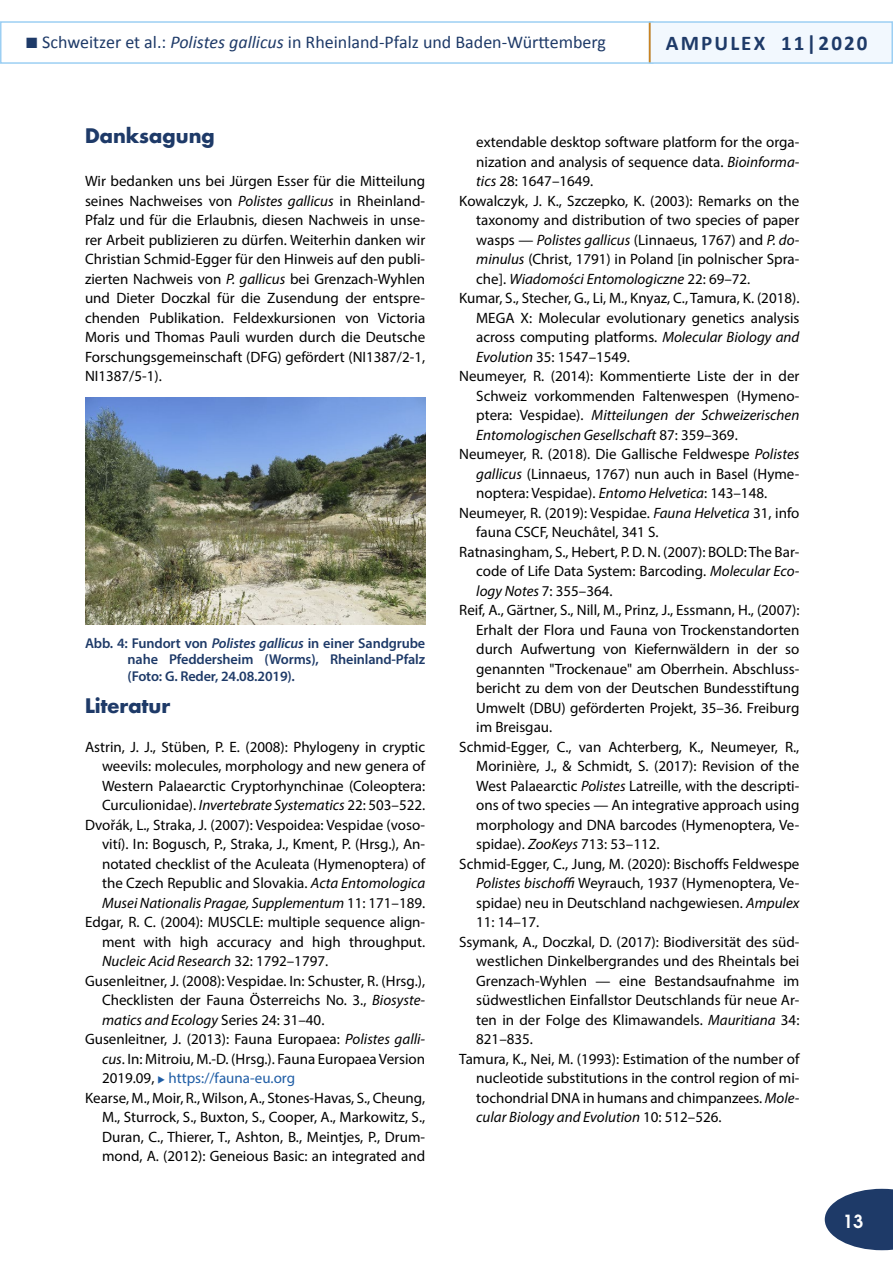
<style>
.page{position:relative;width:893px;height:1263px;background:#fff}
.page>*{position:absolute;margin:0;border:0;box-sizing:border-box;transform-origin:0 0}
.t1{font:700 21px "Calibri";letter-spacing:.1em;color:#1e3a68}
.t2{font:700 19.5px "Futura";color:#1e3a68}
.t3{font:18px "Calibri";color:#1e3a68}
.t4{font:600 18px "Avant Garde";color:#fff}
.t5{font:15px/19.5px "Myriad Pro";color:#000;text-align:justify}
.t6{font:italic 15px "Myriad Pro";color:#000}
.t7{font:15px "Myriad Pro";color:#1f5da5}
.t8{font:600 14.25px/16.5px "Myriad Pro";letter-spacing:-.01em;color:#1e3a68;text-align:justify}
.s1{font-style:italic}
.s2{font-style:normal}
.s3{color:#000}
</style>
<div class="page">
<div style="left:0;top:21px;width:653px;height:43px;border:2px solid #9ccff3"></div>
<div style="left:649px;top:21px;width:244px;height:43px;background:#f2f8fe;border:2px solid #9ccff3"></div>
<svg style="left:825px;top:1189px;width:68px;height:61px"></svg>
<hr style="left:649px;top:23px;width:2px;height:39px;background:#ca8322">
<img style="left:85px;top:398px;width:340px;height:226px">
<p class="t3" style="left:42px;top:30px;width:565px">Schweitzer et al.: <span class="s1">Polistes gallicus</span> in Rheinland-Pfalz und Baden-Württemberg</p>
<h1 class="t1" style="left:666px;top:29px;width:203px">AMPULEX 11|2020</h1>
<h2 class="t2" style="left:85px;top:123px;width:131px">Danksagung</h2>
<p class="t5" style="left:85px;top:171px;width:342px">Wir bedanken uns bei Jürgen Esser für die Mitteilung seines Nachweises von <span class="s1">Polistes gallicus</span> in Rheinland-Pfalz und für die Erlaubnis, diesen Nachweis in unse&shy;rer Arbeit publizieren zu dürfen. Weiterhin danken wir Christian Schmid-Egger für den Hinweis auf den publi&shy;zierten Nachweis von <span class="s1">P. gallicus</span> bei Grenzach-Wyhlen und Dieter Doczkal für die Zusendung der entspre&shy;chenden Publikation. Feldexkursionen von Victoria Moris und Thomas Pauli wurden durch die Deutsche Forschungsgemeinschaft (DFG) gefördert (NI1387/2-1, NI1387/5-1).</p>
<p class="t8" style="left:128px;top:634px;width:299px;text-indent:-43px">Abb. 4: Fundort von <span class="s1">Polistes gallicus</span> in einer Sandgrube nahe Pfeddersheim (Worms), Rheinland-Pfalz (Foto: G. Reder, 24.08.2019).</p>
<h2 class="t2" style="left:85px;top:692px;width:87px">Literatur</h2>
<p class="t5" style="left:85px;top:737px;width:342px">Astrin, J. J., Stüben, P. E. (2008): Phylogeny in cryptic</p>
<p class="t5" style="left:102px;top:756px;width:325px">weevils: molecules, morphology and new genera of</p>
<p class="t5" style="left:102px;top:776px;width:325px">Western Palaearctic Cryptorhynchinae (Coleoptera:</p>
<p class="t5" style="left:102px;top:795px;width:325px">Curculionidae). <span class="s1">Invertebrate Systematics</span> 22: 503–522.</p>
<p class="t5" style="left:85px;top:815px;width:342px">Dvořák, L., Straka, J. (2007): Vespoidea: Vespidae (voso-</p>
<p class="t5" style="left:102px;top:834px;width:325px">vití). In: Bogusch, P., Straka, J., Kment, P. (Hrsg.), An-</p>
<p class="t5" style="left:102px;top:854px;width:325px">notated checklist of the Aculeata (Hymenoptera) of</p>
<p class="t5" style="left:102px;top:873px;width:325px">the Czech Republic and Slovakia. <span class="s1">Acta Entomologica</span></p>
<p class="t6" style="left:102px;top:893px;width:325px">Musei Nationalis Pragae, Supplementum <span class="s2">11: 171–189.</span></p>
<p class="t5" style="left:85px;top:912px;width:342px">Edgar, R. C. (2004): MUSCLE: multiple sequence align-</p>
<p class="t5" style="left:102px;top:932px;width:325px">ment with high accuracy and high throughput.</p>
<p class="t6" style="left:102px;top:952px;width:228px">Nucleic Acid Research <span class="s2">32: 1792–1797.</span></p>
<p class="t5" style="left:85px;top:971px;width:342px">Gusenleitner, J. (2008): Vespidae. In: Schuster, R. (Hrsg.),</p>
<p class="t5" style="left:102px;top:990px;width:325px">Checklisten der Fauna Österreichs No. 3., <span class="s1">Biosyste-</span></p>
<p class="t6" style="left:102px;top:1010px;width:224px">matics and Ecology <span class="s2">Series 24: 31–40.</span></p>
<p class="t5" style="left:85px;top:1029px;width:342px">Gusenleitner, J. (2013): Fauna Europaea: <span class="s1">Polistes galli-</span></p>
<p class="t5" style="left:102px;top:1049px;width:325px"><span class="s1">cus</span>. In: Mitroiu, M.-D. (Hrsg.). Fauna Europaea Version</p>
<p class="t7" style="left:102px;top:1069px;width:195px"><span class="s3">2019.09,</span> ◆ https://fauna-eu.org</p>
<p class="t5" style="left:85px;top:1088px;width:342px">Kearse, M., Moir, R., Wilson, A., Stones-Havas, S., Cheung,</p>
<p class="t5" style="left:102px;top:1107px;width:325px">M., Sturrock, S., Buxton, S., Cooper, A., Markowitz, S.,</p>
<p class="t5" style="left:102px;top:1127px;width:325px">Duran, C., Thierer, T., Ashton, B., Meintjes, P., Drum-</p>
<p class="t5" style="left:102px;top:1146px;width:325px">mond, A. (2012): Geneious Basic: an integrated and</p>
<p class="t5" style="left:476px;top:132px;width:325px">extendable desktop software platform for the orga-</p>
<p class="t5" style="left:476px;top:152px;width:325px">nization and analysis of sequence data. <span class="s1">Bioinforma-</span></p>
<p class="t5" style="left:476px;top:171px;width:119px"><span class="s1">tics</span> 28: 1647–1649.</p>
<p class="t5" style="left:459px;top:191px;width:342px">Kowalczyk, J. K., Szczepko, K. (2003): Remarks on the</p>
<p class="t5" style="left:476px;top:210px;width:325px">taxonomy and distribution of two species of paper</p>
<p class="t5" style="left:476px;top:230px;width:325px">wasps — <span class="s1">Polistes gallicus</span> (Linnaeus, 1767) and <span class="s1">P. do-</span></p>
<p class="t5" style="left:476px;top:249px;width:325px"><span class="s1">minulus</span> (Christ, 1791) in Poland [in polnischer Spra-</p>
<p class="t6" style="left:476px;top:269px;width:276px"><span class="s2">che].</span> Wiadomości Entomologiczne <span class="s2">22: 69–72.</span></p>
<p class="t5" style="left:459px;top:288px;width:342px">Kumar, S., Stecher, G., Li, M., Knyaz, C., Tamura, K. (2018).</p>
<p class="t5" style="left:476px;top:308px;width:325px">MEGA X: Molecular evolutionary genetics analysis</p>
<p class="t5" style="left:476px;top:327px;width:325px">across computing platforms. <span class="s1">Molecular Biology and</span></p>
<p class="t5" style="left:476px;top:347px;width:155px"><span class="s1">Evolution</span> 35: 1547–1549.</p>
<p class="t5" style="left:459px;top:366px;width:342px">Neumeyer, R. (2014): Kommentierte Liste der in der</p>
<p class="t5" style="left:476px;top:386px;width:325px">Schweiz vorkommenden Faltenwespen (Hymeno-</p>
<p class="t6" style="left:476px;top:406px;width:325px"><span class="s2">ptera: Vespidae).</span> Mitteilungen der Schweizerischen</p>
<p class="t6" style="left:476px;top:425px;width:263px">Entomologischen Gesellschaft <span class="s2">87: 359–369.</span></p>
<p class="t5" style="left:459px;top:444px;width:342px">Neumeyer, R. (2018). Die Gallische Feldwespe <span class="s1">Polistes</span></p>
<p class="t5" style="left:476px;top:464px;width:325px"><span class="s1">gallicus</span> (Linnaeus, 1767) nun auch in Basel (Hyme-</p>
<p class="t5" style="left:476px;top:483px;width:292px">noptera: Vespidae). <span class="s1">Entomo Helvetica</span>: 143–148.</p>
<p class="t5" style="left:459px;top:503px;width:342px">Neumeyer, R. (2019): Vespidae. <span class="s1">Fauna Helvetica</span> 31, info</p>
<p class="t5" style="left:476px;top:522px;width:184px">fauna CSCF, Neuchâtel, 341 S.</p>
<p class="t5" style="left:459px;top:542px;width:342px">Ratnasingham, S., Hebert, P. D. N. (2007): BOLD: The Bar-</p>
<p class="t5" style="left:476px;top:561px;width:325px">code of Life Data System: Barcoding. <span class="s1">Molecular Eco-</span></p>
<p class="t5" style="left:476px;top:581px;width:138px"><span class="s1">logy Notes</span> 7: 355–364.</p>
<p class="t5" style="left:459px;top:600px;width:342px">Reif, A., Gärtner, S., Nill, M., Prinz, J., Essmann, H., (2007):</p>
<p class="t5" style="left:476px;top:620px;width:325px">Erhalt der Flora und Fauna von Trockenstandorten</p>
<p class="t5" style="left:476px;top:639px;width:325px">durch Aufwertung von Kiefernwäldern in der so</p>
<p class="t5" style="left:476px;top:659px;width:325px">genannten "Trockenaue" am Oberrhein. Abschluss-</p>
<p class="t5" style="left:476px;top:678px;width:325px">bericht zu dem von der Deutschen Bundesstiftung</p>
<p class="t5" style="left:476px;top:698px;width:325px">Umwelt (DBU) geförderten Projekt, 35–36. Freiburg</p>
<p class="t5" style="left:476px;top:717px;width:77px">im Breisgau.</p>
<p class="t5" style="left:459px;top:737px;width:342px">Schmid-Egger, C., van Achterberg, K., Neumeyer, R.,</p>
<p class="t5" style="left:476px;top:756px;width:325px">Morinière, J., &amp; Schmidt, S. (2017): Revision of the</p>
<p class="t5" style="left:476px;top:776px;width:325px">West Palaearctic <span class="s1">Polistes</span> Latreille, with the descripti-</p>
<p class="t5" style="left:476px;top:795px;width:325px">ons of two species — An integrative approach using</p>
<p class="t5" style="left:476px;top:815px;width:325px">morphology and DNA barcodes (Hymenoptera, Ve-</p>
<p class="t5" style="left:476px;top:834px;width:185px">spidae). <span class="s1">ZooKeys</span> 713: 53–112.</p>
<p class="t5" style="left:459px;top:854px;width:342px">Schmid-Egger, C., Jung, M. (2020): Bischoffs Feldwespe</p>
<p class="t5" style="left:476px;top:873px;width:325px"><span class="s1">Polistes bischoffi</span> Weyrauch, 1937 (Hymenoptera, Ve-</p>
<p class="t5" style="left:476px;top:893px;width:325px">spidae) neu in Deutschland nachgewiesen. <span class="s1">Ampulex</span></p>
<p class="t5" style="left:476px;top:912px;width:65px">11: 14–17.</p>
<p class="t5" style="left:459px;top:932px;width:342px">Ssymank, A., Doczkal, D. (2017): Biodiversität des süd-</p>
<p class="t5" style="left:476px;top:951px;width:325px">westlichen Dinkelbergrandes und des Rheintals bei</p>
<p class="t5" style="left:476px;top:971px;width:325px">Grenzach-Wyhlen — eine Bestandsaufnahme im</p>
<p class="t5" style="left:476px;top:990px;width:325px">südwestlichen Einfallstor Deutschlands für neue Ar-</p>
<p class="t5" style="left:476px;top:1010px;width:325px">ten in der Folge des Klimawandels. <span class="s1">Mauritiana</span> 34:</p>
<p class="t5" style="left:476px;top:1029px;width:58px">821–835.</p>
<p class="t5" style="left:459px;top:1049px;width:342px">Tamura, K., Nei, M. (1993): Estimation of the number of</p>
<p class="t5" style="left:476px;top:1068px;width:325px">nucleotide substitutions in the control region of mi-</p>
<p class="t5" style="left:476px;top:1088px;width:325px">tochondrial DNA in humans and chimpanzees. <span class="s1">Mole-</span></p>
<p class="t6" style="left:476px;top:1108px;width:247px">cular Biology and Evolution <span class="s2">10: 512–526.</span></p>
<p class="t4" style="left:843px;top:1209px;width:22px">13</p>
</div>
